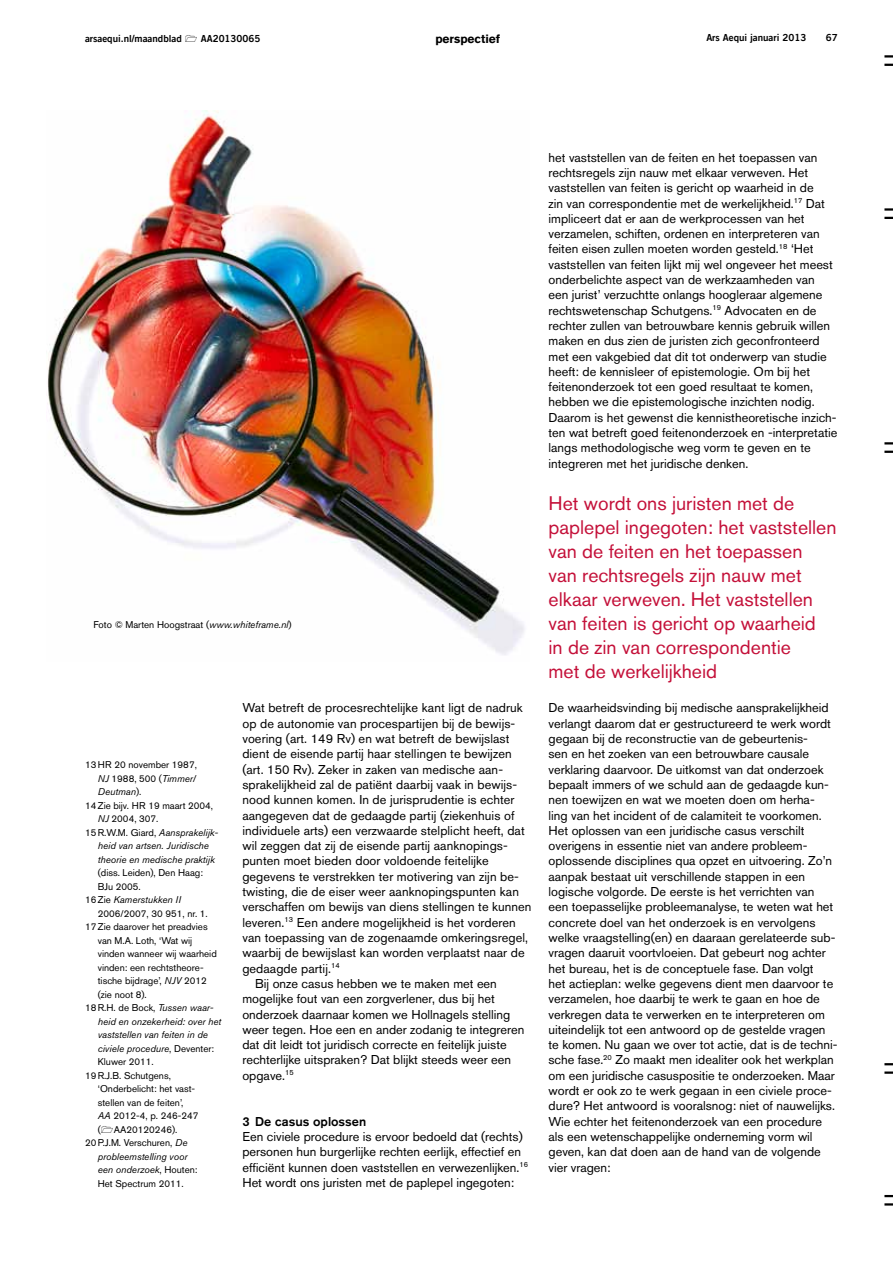
<style>
.page{position:relative;width:893px;height:1263px;background:#fff}
.page>*{position:absolute;margin:0;border:0;box-sizing:border-box;transform-origin:0 0}
.t1{font:19.5px/24px "Akzidenz Grotesk BQ";color:#c41039}
.t2{font:12.75px/15.3px "Akzidenz Grotesk BQ";color:#000}
.t3{font:500 12.75px "Akzidenz Grotesk BQ";color:#000}
.t4{font:700 12px "Akzidenz Grotesk BQ";color:#000}
.t5{font:9.75px "Akzidenz Grotesk BQ";color:#000}
.t6{font:italic 9.75px "Akzidenz Grotesk BQ";color:#000}
.t7{font:9.75px "Trade Gothic LT Bold Two";color:#000}
.s1{font-style:italic}
.s2{font-style:normal}
</style>
<div class="page">
<svg style="left:884px;top:64px;width:9px;height:2px"></svg>
<svg style="left:884px;top:55px;width:9px;height:3px"></svg>
<svg style="left:884px;top:208px;width:9px;height:3px"></svg>
<svg style="left:884px;top:217px;width:9px;height:2px"></svg>
<svg style="left:884px;top:442px;width:9px;height:2px"></svg>
<svg style="left:884px;top:451px;width:9px;height:2px"></svg>
<svg style="left:884px;top:1063px;width:9px;height:2px"></svg>
<svg style="left:884px;top:1071px;width:9px;height:3px"></svg>
<svg style="left:884px;top:1203px;width:9px;height:2px"></svg>
<svg style="left:884px;top:1195px;width:9px;height:2px"></svg>
<img style="left:47px;top:111px;width:478px;height:544px">
<p class="t7" style="left:85px;top:32px;width:98px">arsaequi.nl/maandblad</p>
<p class="t7" style="left:201px;top:32px;width:61px">AA20130065</p>
<p class="t4" style="left:435px;top:32px;width:66px">perspectief</p>
<p class="t7" style="left:706px;top:32px;width:101px">Ars Aequi januari 2013</p>
<p class="t7" style="left:826px;top:32px;width:13px">67</p>
<p class="t5" style="left:94px;top:619px;width:200px">Foto © Marten Hoogstraat (<span class="s1">www.whiteframe.nl</span>)</p>
<p class="t5" style="left:85px;top:759px;width:113px">13HR 20 november 1987,</p>
<p class="t6" style="left:98px;top:772px;width:100px">NJ <span class="s2">1988, 500 (</span>Timmer/</p>
<p class="t6" style="left:98px;top:786px;width:45px">Deutman<span class="s2">).</span></p>
<p class="t5" style="left:85px;top:799px;width:130px">14Zie bijv. HR 19 maart 2004,</p>
<p class="t5" style="left:98px;top:813px;width:62px"><span class="s1">NJ</span> 2004, 307.</p>
<p class="t5" style="left:85px;top:826px;width:135px">15R.W.M. Giard, <span class="s1">Aansprakelijk-</span></p>
<p class="t6" style="left:98px;top:840px;width:113px">heid van artsen. Juridische</p>
<p class="t6" style="left:98px;top:853px;width:118px">theorie en medische praktijk</p>
<p class="t5" style="left:98px;top:867px;width:107px">(diss. Leiden), Den Haag:</p>
<p class="t5" style="left:98px;top:881px;width:45px">BJu 2005.</p>
<p class="t6" style="left:85px;top:894px;width:98px"><span class="s2">16Zie</span> Kamerstukken II</p>
<p class="t5" style="left:98px;top:908px;width:112px">2006/2007, 30 951, nr. 1.</p>
<p class="t5" style="left:85px;top:921px;width:124px">17Zie daarover het preadvies</p>
<p class="t5" style="left:98px;top:935px;width:96px">van M.A. Loth, ‘Wat wij</p>
<p class="t5" style="left:98px;top:948px;width:121px">vinden wanneer wij waarheid</p>
<p class="t5" style="left:98px;top:962px;width:107px">vinden: een rechtstheore-</p>
<p class="t5" style="left:98px;top:975px;width:111px">tische bijdrage’, <span class="s1">NJV</span> 2012</p>
<p class="t5" style="left:98px;top:989px;width:51px">(zie noot 8).</p>
<p class="t5" style="left:85px;top:1002px;width:130px">18R.H. de Bock, <span class="s1">Tussen waar-</span></p>
<p class="t6" style="left:98px;top:1016px;width:125px">heid en onzekerheid: over het</p>
<p class="t6" style="left:98px;top:1029px;width:112px">vaststellen van feiten in de</p>
<p class="t6" style="left:98px;top:1043px;width:118px">civiele procedure<span class="s2">, Deventer:</span></p>
<p class="t5" style="left:98px;top:1056px;width:58px">Kluwer 2011.</p>
<p class="t5" style="left:85px;top:1070px;width:87px">19R.J.B. Schutgens,</p>
<p class="t5" style="left:98px;top:1083px;width:99px">‘Onderbelicht: het vast-</p>
<p class="t5" style="left:98px;top:1097px;width:87px">stellen van de feiten’,</p>
<p class="t5" style="left:98px;top:1110px;width:102px"><span class="s1">AA</span> 2012-4, p. 246-247</p>
<p class="t5" style="left:98px;top:1124px;width:5px">(</p>
<p class="t5" style="left:114px;top:1124px;width:65px">AA20120246).</p>
<p class="t5" style="left:85px;top:1137px;width:104px">20P.J.M. Verschuren, <span class="s1">De</span></p>
<p class="t6" style="left:98px;top:1151px;width:91px">probleemstelling voor</p>
<p class="t6" style="left:98px;top:1164px;width:101px">een onderzoek<span class="s2">, Houten:</span></p>
<p class="t5" style="left:98px;top:1178px;width:87px">Het Spectrum 2011.</p>
<p class="t2" style="left:242px;top:700px;width:282px">Wat betreft de procesrechtelijke kant ligt de nadruk</p>
<p class="t2" style="left:242px;top:715px;width:274px">op de autonomie van procespartijen bij de bewijs-</p>
<p class="t2" style="left:242px;top:731px;width:269px">voering (art. 149 Rv) en wat betreft de bewijslast</p>
<p class="t2" style="left:242px;top:746px;width:271px">dient de eisende partij haar stellingen te bewijzen</p>
<p class="t2" style="left:242px;top:761px;width:262px">(art. 150 Rv). Zeker in zaken van medische aan-</p>
<p class="t2" style="left:242px;top:777px;width:276px">sprakelijkheid zal de patiënt daarbij vaak in bewijs-</p>
<p class="t2" style="left:242px;top:792px;width:274px">nood kunnen komen. In de jurisprudentie is echter</p>
<p class="t2" style="left:242px;top:807px;width:274px">aangegeven dat de gedaagde partij (ziekenhuis of</p>
<p class="t2" style="left:242px;top:823px;width:284px">individuele arts) een verzwaarde stelplicht heeft, dat</p>
<p class="t2" style="left:242px;top:838px;width:267px">wil zeggen dat zij de eisende partij aanknopings-</p>
<p class="t2" style="left:242px;top:853px;width:248px">punten moet bieden door voldoende feitelijke</p>
<p class="t2" style="left:242px;top:868px;width:278px">gegevens te verstrekken ter motivering van zijn be-</p>
<p class="t2" style="left:242px;top:884px;width:278px">twisting, die de eiser weer aanknopingspunten kan</p>
<p class="t2" style="left:242px;top:899px;width:291px">verschaffen om bewijs van diens stellingen te kunnen</p>
<p class="t2" style="left:242px;top:914px;width:275px">leveren.<sup>13</sup> Een andere mogelijkheid is het vorderen</p>
<p class="t2" style="left:242px;top:930px;width:287px">van toepassing van de zogenaamde omkeringsregel,</p>
<p class="t2" style="left:242px;top:945px;width:284px">waarbij de bewijslast kan worden verplaatst naar de</p>
<p class="t2" style="left:242px;top:960px;width:99px">gedaagde partij.<sup>14</sup></p>
<p class="t2" style="left:255px;top:976px;width:243px">Bij onze casus hebben we te maken met een</p>
<p class="t2" style="left:242px;top:991px;width:254px">mogelijke fout van een zorgverlener, dus bij het</p>
<p class="t2" style="left:242px;top:1006px;width:269px">onderzoek daarnaar komen we Hollnagels stelling</p>
<p class="t2" style="left:242px;top:1021px;width:284px">weer tegen. Hoe een en ander zodanig te integreren</p>
<p class="t2" style="left:242px;top:1037px;width:266px">dat dit leidt tot juridisch correcte en feitelijk juiste</p>
<p class="t2" style="left:242px;top:1052px;width:270px">rechterlijke uitspraken? Dat blijkt steeds weer een</p>
<p class="t2" style="left:242px;top:1067px;width:53px">opgave.<sup>15</sup></p>
<p class="t3" style="left:242px;top:1113px;width:125px">3 De casus oplossen</p>
<p class="t2" style="left:242px;top:1129px;width:287px">Een civiele procedure is ervoor bedoeld dat (rechts) personen hun burgerlijke rechten eerlijk, effectief en efficiënt kunnen doen vaststellen en verwezenlijken.<sup>16<br></sup>Het wordt ons juristen met de paplepel ingegoten:</p>
<p class="t2" style="left:548px;top:149px;width:291px">het vaststellen van de feiten en het toepassen van rechtsregels zijn nauw met elkaar verweven. Het vaststellen van feiten is gericht op waarheid in de<br>zin van correspondentie met de werkelijkheid.<sup>17</sup> Dat impliceert dat er aan de werkprocessen van het verzamelen, schiften, ordenen en interpreteren van feiten eisen zullen moeten worden gesteld.<sup>18</sup> ‘Het vaststellen van feiten lijkt mij wel ongeveer het meest onderbelichte aspect van de werkzaamheden van een jurist’ verzuchtte onlangs hoogleraar algemene rechtswetenschap Schutgens.<sup>19</sup> Advocaten en de rechter zullen van betrouwbare kennis gebruik willen maken en dus zien de juristen zich geconfronteerd met een vakgebied dat dit tot onderwerp van studie heeft: de kennisleer of epistemologie. Om bij het feitenonderzoek tot een goed resultaat te komen, hebben we die epistemologische inzichten nodig.<br>Daarom is het gewenst die kennistheoretische inzich&shy;ten wat betreft goed feitenonderzoek en -interpretatie langs methodologische weg vorm te geven en te integreren met het juridische denken.</p>
<p class="t1" style="left:549px;top:491px;width:290px">Het wordt ons juristen met de paplepel ingegoten: het vaststellen van de feiten en het toepassen<br>van rechtsregels zijn nauw met elkaar verweven. Het vaststellen van feiten is gericht op waarheid<br>in de zin van correspondentie<br>met de werkelijkheid</p>
<p class="t2" style="left:549px;top:700px;width:290px">De waarheidsvinding bij medische aansprakelijkheid verlangt daarom dat er gestructureerd te werk wordt gegaan bij de reconstructie van de gebeurtenis-<br>sen en het zoeken van een betrouwbare causale verklaring daarvoor. De uitkomst van dat onderzoek bepaalt immers of we schuld aan de gedaagde kun&shy;nen toewijzen en wat we moeten doen om herha-<br>ling van het incident of de calamiteit te voorkomen.<br>Het oplossen van een juridische casus verschilt overigens in essentie niet van andere probleem&shy;oplossende disciplines qua opzet en uitvoering. Zo’n aanpak bestaat uit verschillende stappen in een logische volgorde. De eerste is het verrichten van een toepasselijke probleemanalyse, te weten wat het concrete doel van het onderzoek is en vervolgens welke vraagstelling(en) en daaraan gerelateerde sub&shy;vragen daaruit voortvloeien. Dat gebeurt nog achter het bureau, het is de conceptuele fase. Dan volgt<br>het actieplan: welke gegevens dient men daarvoor te verzamelen, hoe daarbij te werk te gaan en hoe de verkregen data te verwerken en te interpreteren om uiteindelijk tot een antwoord op de gestelde vragen te komen. Nu gaan we over tot actie, dat is de techni&shy;sche fase.<sup>20</sup> Zo maakt men idealiter ook het werkplan om een juridische casuspositie te onderzoeken. Maar wordt er ook zo te werk gegaan in een civiele proce&shy;dure? Het antwoord is vooralsnog: niet of nauwelijks.<br>Wie echter het feitenonderzoek van een procedure als een wetenschappelijke onderneming vorm wil geven, kan dat doen aan de hand van de volgende vier vragen:</p>
</div>
